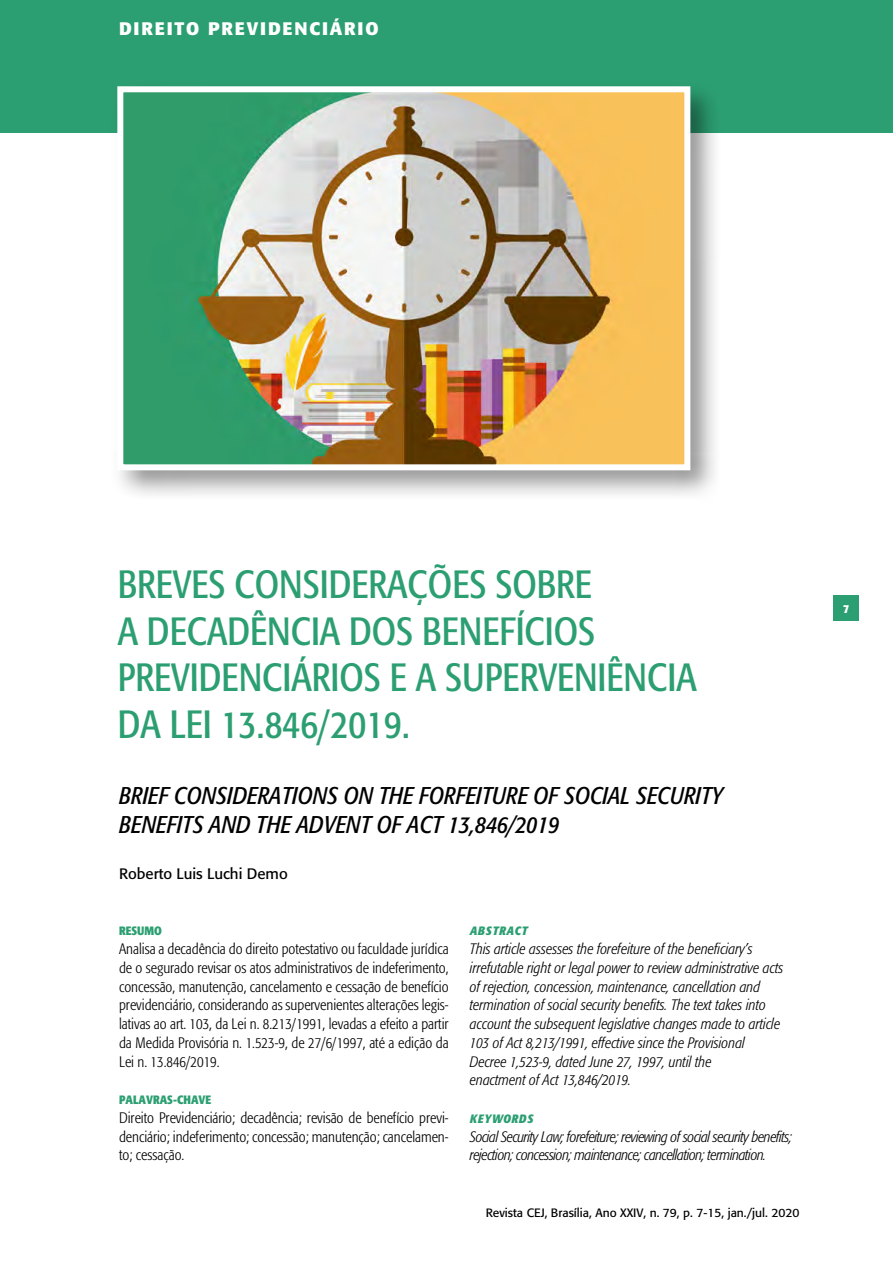
<style>
.page{position:relative;width:893px;height:1263px;background:#fff}
.page>*{position:absolute;margin:0;border:0;box-sizing:border-box;transform-origin:0 0}
.t1{font:condensed 39px/46.8px "Formata";color:#2c9f72}
.t2{font:italic condensed 24px/28.8px "Formata";color:#000}
.t3{font:700 18px "Formata";letter-spacing:.1em;color:#fff}
.t4{font:300 condensed 15px/18.8px "Formata";color:#000;text-align:justify}
.t5{font:italic 300 condensed 15px/18.8px "Formata";color:#000}
.t6{font:italic 300 condensed 15px/18.8px "Formata";letter-spacing:-.03em;color:#000}
.t7{font:15px "Formata";color:#000}
.t8{font:12px "Formata";color:#000}
.t9{font:700 condensed 12px "Formata";color:#2c9f72}
.t10{font:italic 700 condensed 12px "Formata";letter-spacing:.05em;color:#2c9f72}
.t11{font:700 condensed 12px "Formata";color:#fff}
</style>
<div class="page">
<div style="left:833px;top:595px;width:26px;height:26px;background:#2c9f72"></div>
<div style="left:0;top:0;width:893px;height:132px;background:#2c9f72"></div>
<div style="left:111px;top:80px;width:611px;height:422px;background:#000;opacity:.4"></div>
<img style="left:124px;top:93px;width:559px;height:370px">
<div style="left:117px;top:86px;width:573px;height:384px;border:6px solid #fff"></div>
<p class="t3" style="left:119px;top:18px;width:261px">DIREITO PREVIDENCIÁRIO</p>
<h1 class="t1" style="left:118px;top:561px;width:581px">BREVES CONSIDERAÇÕES SOBRE<br>A DECADÊNCIA DOS BENEFÍCIOS<br>PREVIDENCIÁRIOS E A SUPERVENIÊNCIA<br>DA LEI 13.846/2019.</h1>
<h2 class="t2" style="left:119px;top:781px;width:605px">BRIEF CONSIDERATIONS ON THE FORFEITURE OF SOCIAL SECURITY<br>BENEFITS AND THE ADVENT OF ACT 13,846/2019</h2>
<p class="t7" style="left:119px;top:865px;width:170px">Roberto Luis Luchi Demo</p>
<p class="t9" style="left:119px;top:924px;width:44px">RESUMO</p>
<p class="t4" style="left:119px;top:940px;width:331px">Analisa a decadência do direito potestativo ou faculdade jurídica de o segurado revisar os atos administrativos de indeferimento, concessão, manutenção, cancelamento e cessação de benefício previdenciário, considerando as supervenientes alterações legis&shy;lativas ao art. 103, da Lei n. 8.213/1991, levadas a efeito a partir da Medida Provisória n. 1.523-9, de 27/6/1997, até a edição da Lei n. 13.846/2019.</p>
<p class="t9" style="left:119px;top:1092px;width:94px">PALAVRAS-CHAVE</p>
<p class="t4" style="left:119px;top:1108px;width:331px">Direito Previdenciário; decadência; revisão de benefício previ&shy;denciário; indeferimento; concessão; manutenção; cancelamen&shy;to; cessação.</p>
<p class="t10" style="left:470px;top:924px;width:59px">ABSTRACT</p>
<p class="t5" style="left:470px;top:940px;width:315px">This article assesses the forefeiture of the beneficiary’s irrefutable right or legal power to review administrative acts of rejection, concession, maintenance, cancellation and termination of social security benefits. The text takes into account the subsequent legislative changes made to article 103 of Act 8,213/1991, effective since the Provisional Decree 1,523-9, dated June 27, 1997, until the<br>enactment of Act 13,846/2019.</p>
<p class="t10" style="left:470px;top:1111px;width:65px">KEYWORDS</p>
<p class="t6" style="left:470px;top:1127px;width:324px">Social Security Law; forefeiture; reviewing of social security benefits; rejection; concession; maintenance; cancellation; termination.</p>
<p class="t8" style="left:486px;top:1205px;width:315px">Revista CEJ, Brasília, Ano XXIV, n. 79, p. 7-15, jan./jul. 2020</p>
<p class="t11" style="left:843px;top:601px;width:7px">7</p>
</div>
